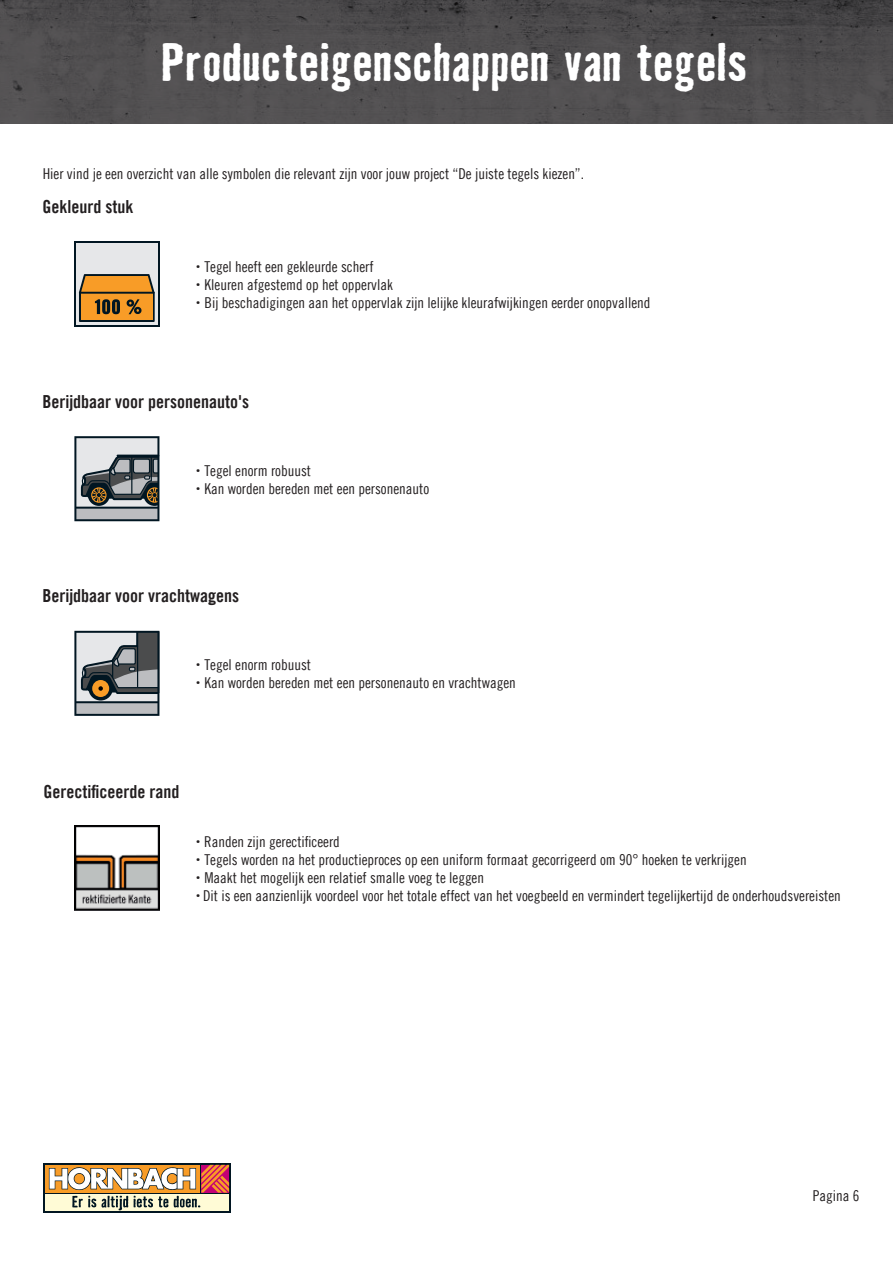
<style>
.page{position:relative;width:893px;height:1263px;background:#fff}
.page>*{position:absolute;margin:0;border:0;box-sizing:border-box;transform-origin:0 0}
.t1{font:700 49.5px "Bad House Hornbach";color:#fff}
.t2{font:18px "Trade Gothic Hornbach Bd Cn 20";color:#231f20}
.t3{font:15px/18px "Trade Gothic Hornbach Cn 18";color:#231f20}
</style>
<div class="page">
<div style="left:0;top:0;width:893px;height:123px;background:#504e50"></div>
<div style="left:44px;top:1163px;width:187px;height:49px;background:#011622"></div>
<svg style="left:45px;top:1165px;width:4px;height:27px"></svg>
<div style="left:45px;top:1194px;width:184px;height:17px;background:#fffbd6"></div>
<svg style="left:49px;top:1165px;width:180px;height:45px"></svg>
<svg style="left:74px;top:436px;width:85px;height:85px;background:#8c9092"></svg>
<svg style="left:74px;top:631px;width:85px;height:85px;background:#878a8b"></svg>
<svg style="left:74px;top:242px;width:85px;height:85px"></svg>
<div style="left:76px;top:244px;width:81px;height:81px;background:#e6e7e9"></div>
<div style="left:79px;top:292px;width:76px;height:30px;background:#011622"></div>
<div style="left:81px;top:294px;width:72px;height:26px;background:#f89c27"></div>
<svg style="left:79px;top:274px;width:76px;height:40px"></svg>
<img style="left:74px;top:825px;width:85px;height:85px">
<h1 class="t1" style="left:161px;top:29px;width:587px">Producteigenschappen van tegels</h1>
<p class="t3" style="left:43px;top:165px;width:543px">Hier vind je een overzicht van alle symbolen die relevant zĳn voor jouw project “De juiste tegels kiezen”.</p>
<p class="t2" style="left:43px;top:196px;width:92px">Gekleurd stuk</p>
<p class="t3" style="left:204px;top:258px;width:448px">Tegel heeft een gekleurde scherf<br>Kleuren afgestemd op het oppervlak<br>Bĳ beschadigingen aan het oppervlak zĳn lelĳke kleurafwĳkingen eerder onopvallend</p>
<p class="t2" style="left:43px;top:390px;width:208px">Berĳdbaar voor personenauto's</p>
<p class="t3" style="left:204px;top:461px;width:226px">Tegel enorm robuust<br>Kan worden bereden met een personenauto</p>
<p class="t2" style="left:43px;top:585px;width:198px">Berĳdbaar voor vrachtwagens</p>
<p class="t3" style="left:204px;top:656px;width:313px">Tegel enorm robuust<br>Kan worden bereden met een personenauto en vrachtwagen</p>
<p class="t2" style="left:44px;top:780px;width:137px">Gerectificeerde rand</p>
<p class="t3" style="left:204px;top:832px;width:137px">Randen zĳn gerectificeerd</p>
<p class="t3" style="left:203px;top:868px;width:639px">Maakt het mogelĳk een relatief smalle voeg te leggen<br>Dit is een aanzienlĳk voordeel voor het totale effect van het voegbeeld en vermindert tegelĳkertĳd de onderhoudsvereisten</p>
<p class="t3" style="left:204px;top:850px;width:544px">Tegels worden na het productieproces op een uniform formaat gecorrigeerd om 90° hoeken te verkrĳgen</p>
<p class="t3" style="left:813px;top:1187px;width:48px">Pagina 6</p>
</div>
